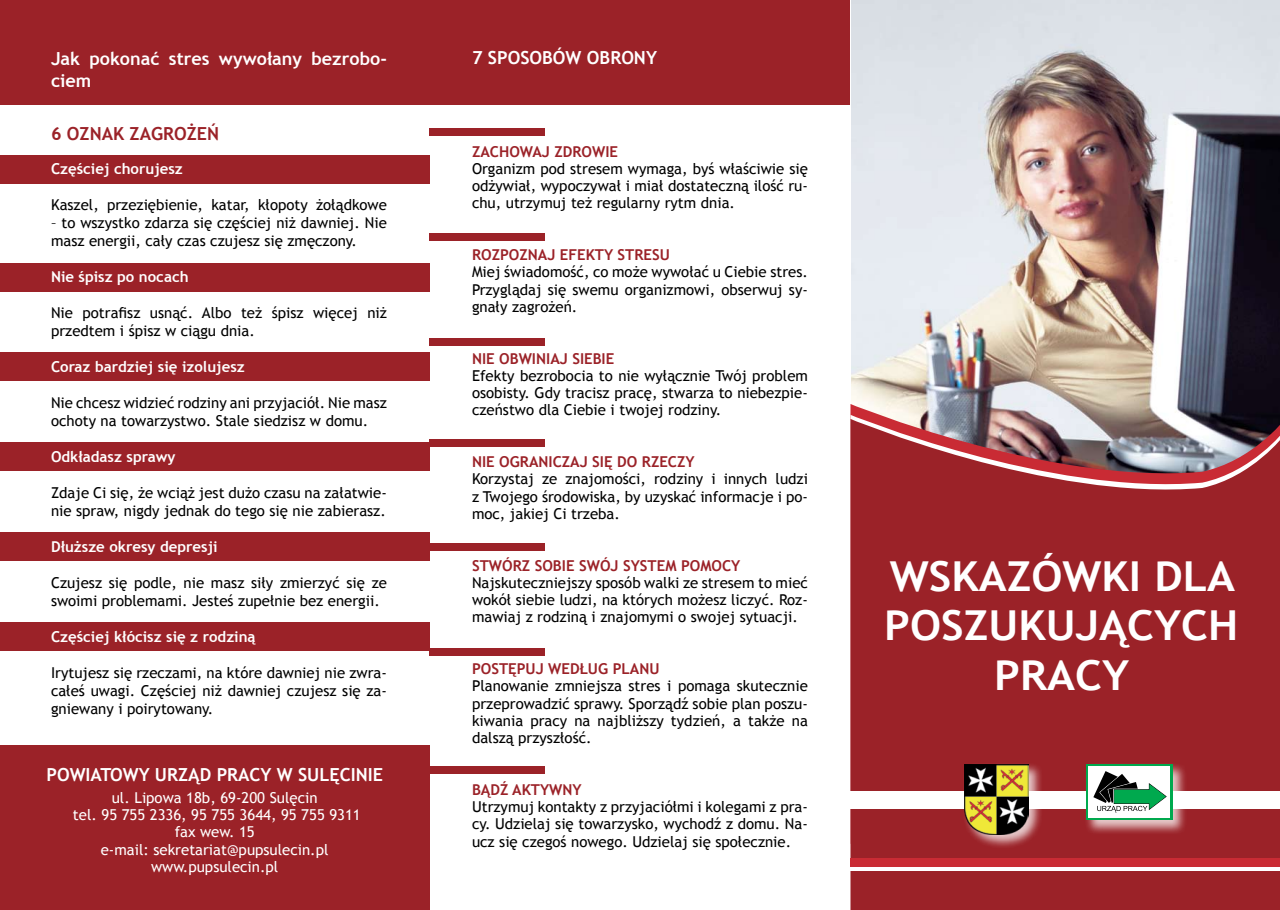
<style>
.page{position:relative;width:1280px;height:910px;background:#fff}
.page>*{position:absolute;margin:0;border:0;box-sizing:border-box;transform-origin:0 0}
.t1{font:700 41.25px/49.5px "Trebuchet MS";color:#fff;text-align:center;scale:1.07 1}
.t2{font:700 18px/21.6px "Trebuchet MS";color:#fff}
.t3{font:700 18px "Trebuchet MS";color:#9b2228}
.t4{font:15px/17.2px "Trebuchet MS";color:#000;text-align:justify}
.t5{font:700 15px "Trebuchet MS";color:#9b2228}
.t6{font:700 15px "Trebuchet MS";color:#fff}
.t7{font:15px/17.4px "Trebuchet MS";color:#fff;text-align:center}
</style>
<div class="page">
<div style="left:0;top:155px;width:429px;height:28px;background:#9b2228"></div>
<div style="left:0;top:745px;width:429px;height:165px;background:#9b2228"></div>
<img style="left:851px;top:0;width:429px;height:404px">
<div style="left:0;top:0;width:429px;height:105px;background:#9b2228"></div>
<svg style="left:850px;top:404px;width:430px;height:11px"></svg>
<svg style="left:850px;top:419px;width:430px;height:491px;fill:#9b2228"></svg>
<div style="left:850px;top:858px;width:430px;height:9px;background:#c92b34"></div>
<hr style="left:850px;top:867px;width:430px;height:4px;background:#fff">
<div style="left:850px;top:791px;width:430px;height:17px;background:#fff"></div>
<div style="left:1084px;top:762px;width:103px;height:73px;background:#fff;opacity:.75"></div>
<div style="left:1086px;top:765px;width:86px;height:55px;background:linear-gradient(to bottom,#00a94e,#00a94e)"></div>
<div style="left:1088px;top:767px;width:82px;height:51px;background:#fff"></div>
<svg style="left:1093px;top:771px;width:74px;height:41px"></svg>
<div style="left:429px;top:0;width:421px;height:105px;background:#9b2228"></div>
<div style="left:0;top:263px;width:429px;height:28px;background:#9b2228"></div>
<div style="left:0;top:352px;width:429px;height:29px;background:#9b2228"></div>
<div style="left:0;top:442px;width:429px;height:28px;background:#9b2228"></div>
<div style="left:0;top:532px;width:429px;height:29px;background:#9b2228"></div>
<div style="left:0;top:623px;width:429px;height:28px;background:#9b2228"></div>
<div style="left:429px;top:128px;width:116px;height:7px;background:#9b2228"></div>
<div style="left:429px;top:233px;width:116px;height:8px;background:#9b2228"></div>
<div style="left:429px;top:338px;width:116px;height:7px;background:#9b2228"></div>
<div style="left:429px;top:439px;width:116px;height:7px;background:#9b2228"></div>
<div style="left:429px;top:543px;width:116px;height:8px;background:#9b2228"></div>
<div style="left:429px;top:649px;width:116px;height:7px;background:#9b2228"></div>
<div style="left:429px;top:766px;width:116px;height:8px;background:#9b2228"></div>
<div style="left:962px;top:762px;width:81px;height:87px;background:#fff;opacity:.75"></div>
<img style="left:964px;top:764px;width:64px;height:71px">
<p class="t2" style="left:51px;top:48px;width:337px">Jak pokonać stres wywołany bezrobo&shy;ciem</p>
<p class="t3" style="left:51px;top:122px;width:170px">6 OZNAK ZAGROŻEŃ</p>
<p class="t6" style="left:51px;top:159px;width:133px">Częściej chorujesz</p>
<p class="t4" style="left:51px;top:196px;width:337px">Kaszel, przeziębienie, katar, kłopoty żołądkowe</p>
<p class="t4" style="left:51px;top:213px;width:337px;line-height:18px">– to wszystko zdarza się częściej niż dawniej. Nie masz energii, cały czas czujesz się zmęczony.</p>
<p class="t6" style="left:51px;top:267px;width:139px">Nie śpisz po nocach</p>
<p class="t4" style="left:51px;top:303px;width:337px;line-height:18px">Nie potrafisz usnąć. Albo też śpisz więcej niż przedtem i śpisz w ciągu dnia.</p>
<p class="t6" style="left:51px;top:357px;width:195px">Coraz bardziej się izolujesz</p>
<p class="t4" style="left:51px;top:393px;width:337px;line-height:18px">Nie chcesz widzieć rodziny ani przyjaciół. Nie masz ochoty na towarzystwo. Stale siedzisz w domu.</p>
<p class="t6" style="left:51px;top:447px;width:126px">Odkładasz sprawy</p>
<p class="t4" style="left:51px;top:483px;width:337px;line-height:18px">Zdaje Ci się, że wciąż jest dużo czasu na załatwie&shy;nie spraw, nigdy jednak do tego się nie zabierasz.</p>
<p class="t6" style="left:51px;top:537px;width:168px">Dłuższe okresy depresji</p>
<p class="t4" style="left:51px;top:573px;width:337px;line-height:18px">Czujesz się podle, nie masz siły zmierzyć się ze swoimi problemami. Jesteś zupełnie bez energii.</p>
<p class="t6" style="left:51px;top:627px;width:206px">Częściej kłócisz się z rodziną</p>
<p class="t4" style="left:51px;top:663px;width:337px;line-height:18px">Irytujesz się rzeczami, na które dawniej nie zwra&shy;całeś uwagi. Częściej niż dawniej czujesz się za&shy;gniewany i poirytowany.</p>
<p class="t2" style="left:47px;top:764px;width:338px">POWIATOWY URZĄD PRACY W SULĘCINIE</p>
<p class="t7" style="left:73px;top:789px;width:289px">ul. Lipowa 18b, 69-200 Sulęcin<br>tel. 95 755 2336, 95 755 3644, 95 755 9311 fax wew. 15<br>e-mail: sekretariat@pupsulecin.pl www.pupsulecin.pl</p>
<p class="t2" style="left:472px;top:47px;width:186px">7 SPOSOBÓW OBRONY</p>
<p class="t5" style="left:472px;top:142px;width:148px">ZACHOWAJ ZDROWIE</p>
<p class="t4" style="left:472px;top:160px;width:337px">Organizm pod stresem wymaga, byś właściwie się odżywiał, wypoczywał i miał dostateczną ilość ru&shy;chu, utrzymuj też regularny rytm dnia.</p>
<p class="t5" style="left:472px;top:245px;width:199px">ROZPOZNAJ EFEKTY STRESU</p>
<p class="t4" style="left:472px;top:264px;width:337px">Miej świadomość, co może wywołać u Ciebie stres.<br>Przyglądaj się swemu organizmowi, obserwuj sy&shy;gnały zagrożeń.</p>
<p class="t5" style="left:472px;top:349px;width:144px">NIE OBWINIAJ SIEBIE</p>
<p class="t4" style="left:472px;top:367px;width:337px">Efekty bezrobocia to nie wyłącznie Twój problem osobisty. Gdy tracisz pracę, stwarza to niebezpie&shy;czeństwo dla Ciebie i twojej rodziny.</p>
<p class="t5" style="left:472px;top:452px;width:224px">NIE OGRANICZAJ SIĘ DO RZECZY</p>
<p class="t4" style="left:472px;top:471px;width:337px">Korzystaj ze znajomości, rodziny i innych ludzi z Twojego środowiska, by uzyskać informacje i po&shy;moc, jakiej Ci trzeba.</p>
<p class="t5" style="left:472px;top:556px;width:270px">STWÓRZ SOBIE SWÓJ SYSTEM POMOCY</p>
<p class="t4" style="left:472px;top:574px;width:337px">Najskuteczniejszy sposób walki ze stresem to mieć wokół siebie ludzi, na których możesz liczyć. Roz&shy;mawiaj z rodziną i znajomymi o swojej sytuacji.</p>
<p class="t5" style="left:472px;top:659px;width:189px">POSTĘPUJ WEDŁUG PLANU</p>
<p class="t4" style="left:472px;top:678px;width:337px">Planowanie zmniejsza stres i pomaga skutecznie przeprowadzić sprawy. Sporządź sobie plan poszu&shy;kiwania pracy na najbliższy tydzień, a także na dalszą przyszłość.</p>
<p class="t5" style="left:472px;top:780px;width:111px">BĄDŹ AKTYWNY</p>
<p class="t4" style="left:472px;top:798px;width:337px">Utrzymuj kontakty z przyjaciółmi i kolegami z pra&shy;cy. Udzielaj się towarzysko, wychodź z domu. Na&shy;ucz się czegoś nowego. Udzielaj się społecznie.</p>
<h1 class="t1" style="left:884px;top:551px;width:333px">WSKAZÓWKI DLA<br>POSZUKUJĄCYCH<br>PRACY</h1>
</div>
